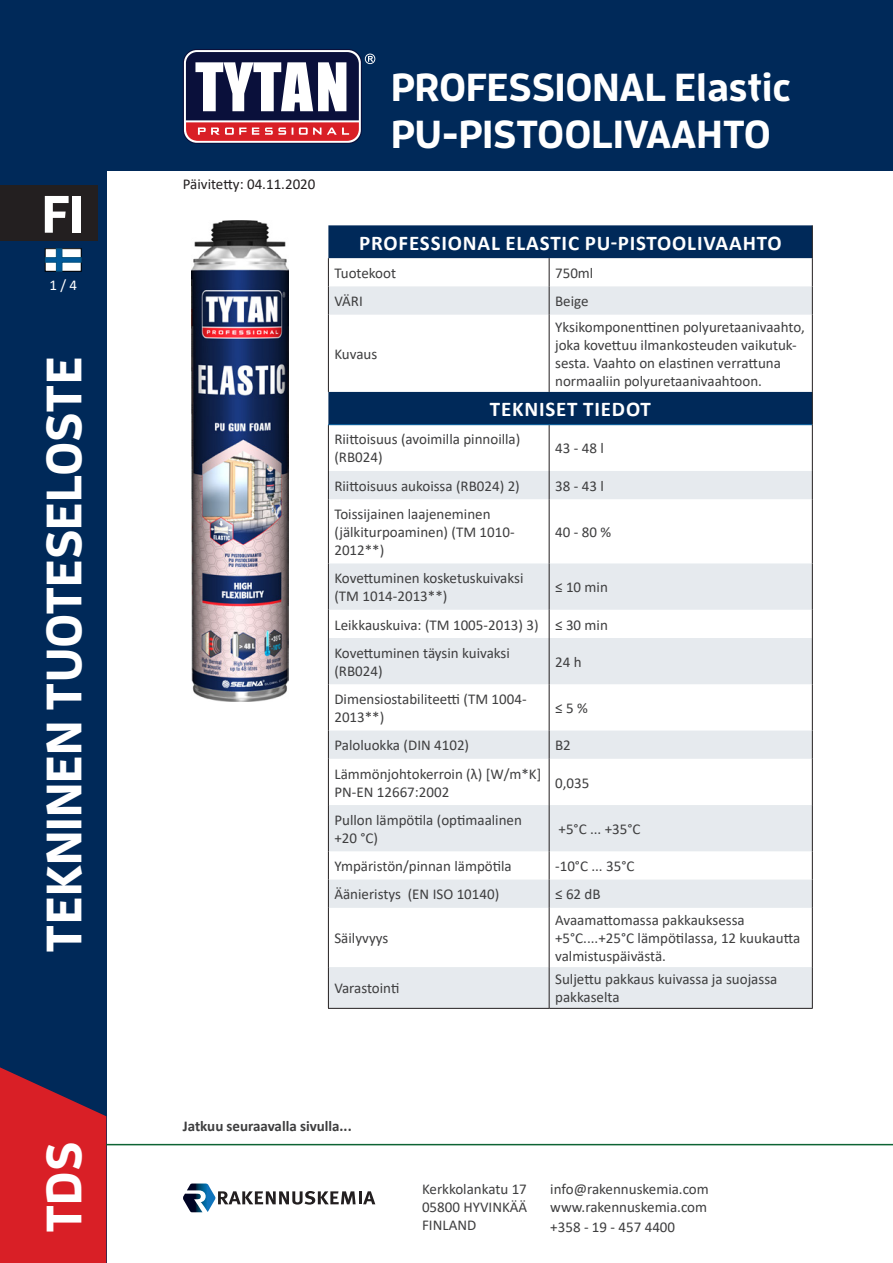
<style>
.page{position:relative;width:893px;height:1263px;background:#fff}
.page>*{position:absolute;margin:0;border:0;box-sizing:border-box;transform-origin:0 0}
.t1{font:700 52.5px "Enzo OT";color:#fff}
.t2{font:700 49.5px "Enzo OT";color:#fff}
.t3{font:700 39px/46.8px "Enzo OT";color:#fff}
.TDS_Table_Header{font:700 21px "Calibri";letter-spacing:.04em;color:#fff}
.technical_data_parag{font:15px/18px "Calibri";color:#3e3e3f}
.technical_data_parag-2{font:700 15px "Calibri";color:#3e3e3f}
.t4{font:15px "Calibri";color:#231f20}
.t5{font:15px "Calibri";color:#fff}
</style>
<div class="page">
<div style="left:0;top:0;width:893px;height:170px;background:#002959"></div>
<div style="left:0;top:170px;width:106px;height:1093px;background:#002959"></div>
<svg style="left:0;top:1067px;width:106px;height:196px;background:#bd202c"></svg>
<hr style="left:106px;top:1144px;width:787px;height:1px;background:#0d6434">
<div style="left:0;top:186px;width:98px;height:55px;background:#231f20"></div>
<svg style="left:183px;top:49px;width:179px;height:95px"></svg>
<div style="left:184px;top:50px;width:177px;height:93px;background:#fff;border-radius:13px"></div>
<svg style="left:365px;top:54px;width:10px;height:10px"></svg>
<svg style="left:186px;top:52px;width:173px;height:89px"></svg>
<svg style="left:45px;top:248px;width:36px;height:23px"></svg>
<svg style="left:183px;top:1183px;width:192px;height:29px"></svg>
<img style="left:192px;top:221px;width:97px;height:480px">
<svg style="left:328px;top:225px;width:484px;height:61px;fill:#002959"></svg>
<svg style="left:328px;top:286px;width:484px;height:722px"></svg>
<hr style="left:812px;top:225px;width:1px;height:33px;background:#231f20">
<hr style="left:328px;top:315px;width:1px;height:77px;background:#231f20">
<hr style="left:812px;top:315px;width:1px;height:77px;background:#231f20">
<hr style="left:812px;top:392px;width:1px;height:33px;background:#231f20">
<hr style="left:328px;top:499px;width:1px;height:64px;background:#231f20">
<hr style="left:812px;top:499px;width:1px;height:64px;background:#231f20">
<hr style="left:328px;top:563px;width:1px;height:47px;background:#231f20">
<hr style="left:812px;top:563px;width:1px;height:47px;background:#231f20">
<svg style="left:328px;top:610px;width:1px;height:28px"></svg>
<svg style="left:812px;top:610px;width:1px;height:28px"></svg>
<hr style="left:328px;top:638px;width:1px;height:46px;background:#231f20">
<hr style="left:812px;top:638px;width:1px;height:46px;background:#231f20">
<svg style="left:328px;top:730px;width:1px;height:29px"></svg>
<svg style="left:812px;top:730px;width:1px;height:29px"></svg>
<hr style="left:328px;top:759px;width:1px;height:46px;background:#231f20">
<hr style="left:812px;top:759px;width:1px;height:46px;background:#231f20">
<svg style="left:328px;top:851px;width:1px;height:57px"></svg>
<svg style="left:812px;top:851px;width:1px;height:57px"></svg>
<hr style="left:328px;top:908px;width:1px;height:59px;background:#231f20">
<hr style="left:812px;top:908px;width:1px;height:59px;background:#231f20">
<hr style="left:328px;top:967px;width:1px;height:41px;background:#231f20">
<hr style="left:812px;top:967px;width:1px;height:41px;background:#231f20">
<hr style="left:328px;top:684px;width:1px;height:46px;background:#231f20">
<hr style="left:812px;top:684px;width:1px;height:46px;background:#231f20">
<svg style="left:328px;top:258px;width:1px;height:57px"></svg>
<svg style="left:812px;top:258px;width:1px;height:57px"></svg>
<hr style="left:328px;top:425px;width:1px;height:46px;background:#231f20">
<hr style="left:812px;top:425px;width:1px;height:46px;background:#231f20">
<svg style="left:328px;top:471px;width:1px;height:28px"></svg>
<svg style="left:812px;top:471px;width:1px;height:28px"></svg>
<hr style="left:328px;top:805px;width:1px;height:46px;background:#231f20">
<hr style="left:812px;top:805px;width:1px;height:46px;background:#231f20">
<svg style="left:549px;top:258px;width:1px;height:57px"></svg>
<hr style="left:549px;top:315px;width:1px;height:77px;background:#231f20">
<hr style="left:549px;top:425px;width:1px;height:46px;background:#231f20">
<svg style="left:549px;top:471px;width:1px;height:28px"></svg>
<hr style="left:549px;top:499px;width:1px;height:64px;background:#231f20">
<hr style="left:549px;top:563px;width:1px;height:47px;background:#231f20">
<svg style="left:549px;top:610px;width:1px;height:28px"></svg>
<hr style="left:549px;top:638px;width:1px;height:46px;background:#231f20">
<hr style="left:549px;top:684px;width:1px;height:46px;background:#231f20">
<svg style="left:549px;top:730px;width:1px;height:29px"></svg>
<hr style="left:549px;top:759px;width:1px;height:46px;background:#231f20">
<hr style="left:549px;top:805px;width:1px;height:46px;background:#231f20">
<svg style="left:549px;top:851px;width:1px;height:57px"></svg>
<hr style="left:549px;top:908px;width:1px;height:59px;background:#231f20">
<hr style="left:549px;top:967px;width:1px;height:41px;background:#231f20">
<hr style="left:328px;top:1008px;width:221px;height:1px;background:#231f20">
<hr style="left:549px;top:1008px;width:264px;height:1px;background:#231f20">
<hr style="left:328px;top:424px;width:221px;height:1px;background:#00599a">
<hr style="left:549px;top:424px;width:263px;height:1px;background:#00599a">
<h1 class="t1" style="left:42px;top:181px;width:44px">FI</h1>
<p class="t5" style="left:49px;top:275px;width:29px">1 / 4</p>
<h2 class="t2" style="left:33px;top:952px;width:597px;rotate:-90deg">TEKNINEN TUOTESELOSTE</h2>
<h2 class="t2" style="left:33px;top:1233px;width:93px;rotate:-90deg">TDS</h2>
<p class="t4" style="left:183px;top:173px;width:134px">Päivitetty: 04.11.2020</p>
<h3 class="t3" style="left:391px;top:63px;width:401px">PROFESSIONAL Elastic<br>PU-PISTOOLIVAAHTO</h3>
<p class="TDS_Table_Header" style="left:359px;top:228px;width:424px">PROFESSIONAL ELASTIC PU-PISTOOLIVAAHTO</p>
<p class="technical_data_parag" style="left:334px;top:264px;width:63px">Tuotekoot</p>
<p class="technical_data_parag" style="left:555px;top:264px;width:40px">750ml</p>
<p class="technical_data_parag" style="left:334px;top:292px;width:30px">VÄRI</p>
<p class="technical_data_parag" style="left:555px;top:292px;width:35px">Beige</p>
<p class="technical_data_parag" style="left:555px;top:318px;width:251px">Yksikomponenttinen polyuretaanivaahto, joka kovettuu ilmankosteuden vaikutuk&shy;sesta. Vaahto on elastinen verrattuna normaaliin polyuretaanivaahtoon.</p>
<p class="TDS_Table_Header" style="left:490px;top:394px;width:163px">TEKNISET TIEDOT</p>
<p class="technical_data_parag" style="left:334px;top:430px;width:187px">Riittoisuus (avoimilla pinnoilla) (RB024)</p>
<p class="technical_data_parag" style="left:555px;top:439px;width:50px">43 - 48 l</p>
<p class="technical_data_parag" style="left:334px;top:476px;width:187px">Riittoisuus aukoissa (RB024) 2)</p>
<p class="technical_data_parag" style="left:555px;top:476px;width:50px">38 - 43 l</p>
<p class="technical_data_parag" style="left:334px;top:505px;width:182px">Toissijainen laajeneminen (jälkiturpoaminen) (TM 1010-<br>2012**)</p>
<p class="technical_data_parag" style="left:334px;top:345px;width:44px">Kuvaus</p>
<p class="technical_data_parag" style="left:555px;top:523px;width:57px">40 - 80 %</p>
<p class="technical_data_parag" style="left:334px;top:569px;width:191px">Kovettuminen kosketuskuivaksi (TM 1014-2013**)</p>
<p class="technical_data_parag" style="left:555px;top:578px;width:54px">≤ 10 min</p>
<p class="technical_data_parag" style="left:334px;top:615px;width:206px">Leikkauskuiva: (TM 1005-2013) 3)</p>
<p class="technical_data_parag" style="left:555px;top:615px;width:54px">≤ 30 min</p>
<p class="technical_data_parag" style="left:334px;top:643px;width:177px">Kovettuminen täysin kuivaksi (RB024)</p>
<p class="technical_data_parag" style="left:555px;top:652px;width:28px">24 h</p>
<p class="technical_data_parag" style="left:334px;top:690px;width:194px">Dimensiostabiliteetti (TM 1004-<br>2013**)</p>
<p class="technical_data_parag" style="left:555px;top:699px;width:34px">≤ 5 %</p>
<p class="technical_data_parag" style="left:334px;top:736px;width:136px">Paloluokka (DIN 4102)</p>
<p class="technical_data_parag" style="left:555px;top:736px;width:17px">B2</p>
<p class="technical_data_parag" style="left:334px;top:764px;width:208px">Lämmönjohtokerroin (λ) [W/m*K]<br>PN-EN 12667:2002</p>
<p class="technical_data_parag" style="left:555px;top:773px;width:36px">0,035</p>
<p class="technical_data_parag" style="left:334px;top:810px;width:189px">Pullon lämpötila (optimaalinen +20 °C)</p>
<p class="technical_data_parag" style="left:558px;top:819px;width:84px">+5°C ... +35°C</p>
<p class="technical_data_parag" style="left:334px;top:857px;width:179px">Ympäristön/pinnan lämpötila</p>
<p class="technical_data_parag" style="left:555px;top:857px;width:81px">-10°C ... 35°C</p>
<p class="technical_data_parag" style="left:334px;top:885px;width:166px">Äänieristys (EN ISO 10140)</p>
<p class="technical_data_parag" style="left:555px;top:885px;width:47px">≤ 62 dB</p>
<p class="technical_data_parag" style="left:334px;top:929px;width:56px">Säilyvyys</p>
<p class="technical_data_parag" style="left:555px;top:911px;width:247px">Avaamattomassa pakkauksessa +5°C....+25°C lämpötilassa, 12 kuukautta valmistuspäivästä.</p>
<p class="technical_data_parag" style="left:334px;top:979px;width:66px">Varastointi</p>
<p class="technical_data_parag" style="left:555px;top:970px;width:224px">Suljettu pakkaus kuivassa ja suojassa pakkaselta</p>
<p class="technical_data_parag-2" style="left:183px;top:1115px;width:170px">Jatkuu seuraavalla sivulla...</p>
<p class="technical_data_parag" style="left:422px;top:1180px;width:107px;text-align:justify">Kerkkolankatu 17<br>05800 HYVINKÄÄ FINLAND</p>
<p class="technical_data_parag" style="left:550px;top:1180px;width:160px;line-height:18.6px;text-align:justify">info@rakennuskemia.com www.rakennuskemia.com +358 - 19 - 457 4400</p>
</div>
